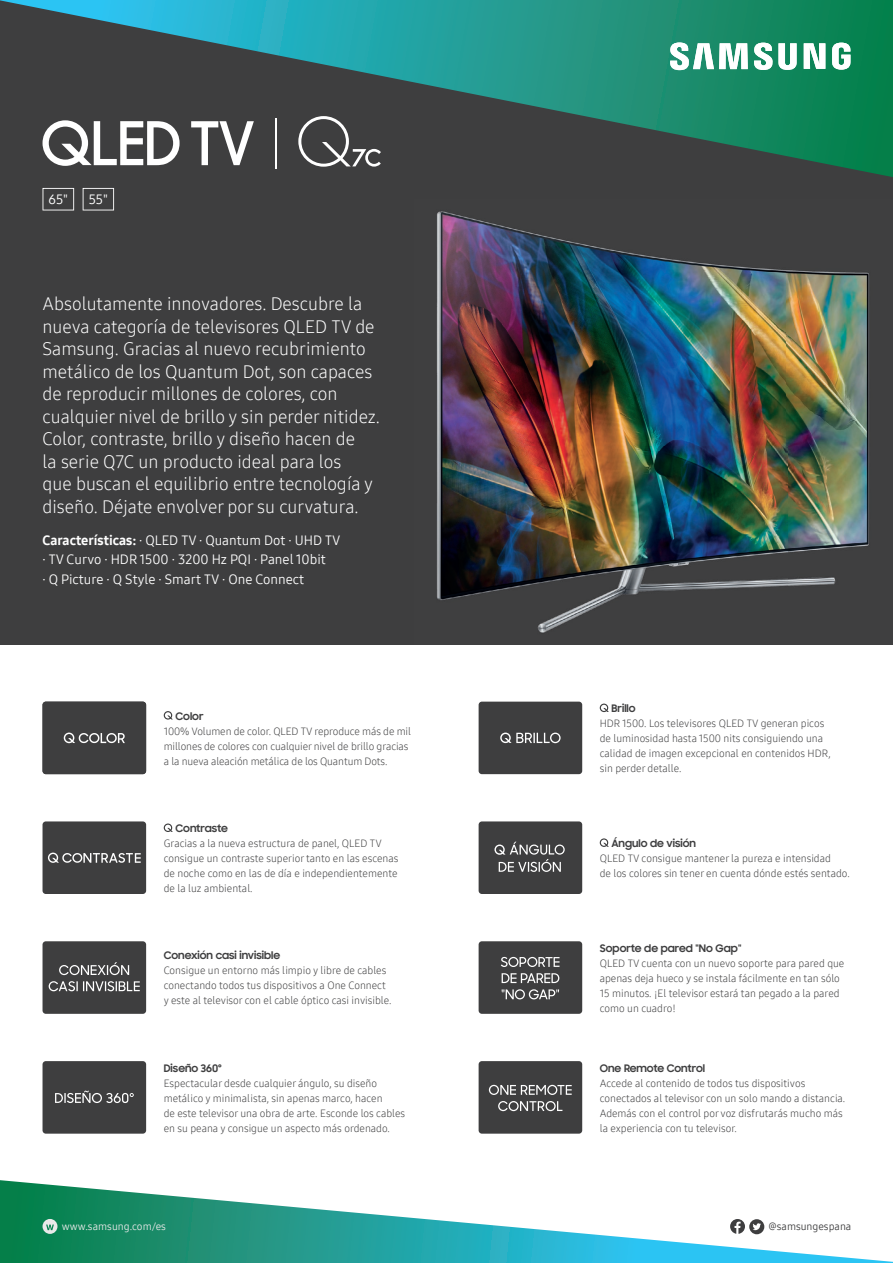
<style>
.page{position:relative;width:893px;height:1263px;background:#fff}
.page>*{position:absolute;margin:0;border:0;box-sizing:border-box;transform-origin:0 0}
.t1{font:18px/22.5px "Samsung One 300";color:#fff}
.t2{font:13.5px/19.5px "Samsung One 400";color:#fff}
.t3{font:13.5px "Samsung One 450";color:#fff}
.t4{font:10.5px/15px "Samsung One 300";color:#3e3e3f}
.t5{font:700 10.5px "Samsung Sharp Sans";color:#3e3e3f}
.t6{font:10.5px "Samsung One 400";color:#e9e9e9}
.t7{font:10.5px "Samsung One 400";color:#3e3e3f}
.s1{font-family:"Samsung One 800"}
</style>
<div class="page">
<div style="left:0;top:0;width:893px;height:644px;background:#3e3e3f"></div>
<svg style="left:0;top:0;width:893px;height:177px"></svg>
<hr style="left:275px;top:118px;width:2px;height:50px;background:#fff">
<svg style="left:191px;top:121px;width:63px;height:44px"></svg>
<svg style="left:43px;top:120px;width:137px;height:46px"></svg>
<div style="left:479px;top:941px;width:103px;height:73px;background:#3e3e3f;border-radius:3px"></div>
<div style="left:479px;top:1061px;width:103px;height:73px;background:#3e3e3f;border-radius:3px"></div>
<div style="left:43px;top:941px;width:103px;height:73px;background:#3e3e3f;border-radius:3px"></div>
<div style="left:43px;top:1061px;width:103px;height:73px;background:#3e3e3f;border-radius:3px"></div>
<svg style="left:502px;top:989px;width:57px;height:10px"></svg>
<svg style="left:502px;top:973px;width:57px;height:10px"></svg>
<svg style="left:501px;top:957px;width:58px;height:10px"></svg>
<svg style="left:49px;top:981px;width:91px;height:10px"></svg>
<svg style="left:59px;top:962px;width:70px;height:13px"></svg>
<svg style="left:498px;top:1101px;width:64px;height:10px"></svg>
<svg style="left:489px;top:1085px;width:83px;height:10px"></svg>
<svg style="left:55px;top:1090px;width:79px;height:13px"></svg>
<svg style="left:164px;top:823px;width:9px;height:9px"></svg>
<div style="left:43px;top:821px;width:103px;height:73px;background:#3e3e3f;border-radius:3px"></div>
<svg style="left:48px;top:852px;width:93px;height:11px"></svg>
<svg style="left:600px;top:838px;width:9px;height:9px"></svg>
<div style="left:479px;top:821px;width:103px;height:73px;background:#3e3e3f;border-radius:3px"></div>
<svg style="left:494px;top:842px;width:71px;height:30px"></svg>
<svg style="left:164px;top:711px;width:9px;height:9px"></svg>
<svg style="left:600px;top:704px;width:9px;height:8px"></svg>
<div style="left:479px;top:702px;width:103px;height:72px;background:#3e3e3f;border-radius:3px"></div>
<svg style="left:500px;top:732px;width:61px;height:11px"></svg>
<div style="left:43px;top:702px;width:103px;height:72px;background:#3e3e3f;border-radius:3px"></div>
<svg style="left:64px;top:732px;width:61px;height:11px"></svg>
<svg style="left:0;top:1180px;width:893px;height:83px"></svg>
<svg style="left:43px;top:1219px;width:14px;height:15px"></svg>
<svg style="left:730px;top:1219px;width:34px;height:15px"></svg>
<svg style="left:670px;top:43px;width:180px;height:27px;background:#9cccbc"></svg>
<img style="left:414px;top:211px;width:479px;height:434px">
<svg style="left:83px;top:188px;width:31px;height:22px"></svg>
<svg style="left:43px;top:188px;width:31px;height:22px"></svg>
<svg style="left:298px;top:116px;width:83px;height:51px"></svg>
<p class="t3" style="left:49px;top:191px;width:21px">65"</p>
<p class="t3" style="left:89px;top:191px;width:21px">55"</p>
<p class="t1" style="left:43px;top:293px;width:339px">Absolutamente innovadores. Descubre la nueva categoría de televisores QLED TV de Samsung. Gracias al nuevo recubrimiento metálico de los Quantum Dot, son capaces de reproducir millones de colores, con cualquier nivel de brillo y sin perder nitidez.<br>Color, contraste, brillo y diseño hacen de<br>la serie Q7C un producto ideal para los<br>que buscan el equilibrio entre tecnología y diseño. Déjate envolver por su curvatura.</p>
<p class="t2" style="left:43px;top:530px;width:299px"><span class="s1">Características:</span> · QLED TV · Quantum Dot · UHD TV · TV Curvo · HDR 1500 · 3200 Hz PQI · Panel 10bit<br>· Q Picture · Q Style · Smart TV · One Connect</p>
<p class="t5" style="left:175px;top:708px;width:30px">Color</p>
<p class="t4" style="left:164px;top:723px;width:249px">100% Volumen de color. QLED TV reproduce más de mil millones de colores con cualquier nivel de brillo gracias a la nueva aleación metálica de los Quantum Dots.</p>
<p class="t5" style="left:611px;top:700px;width:26px">Brillo</p>
<p class="t4" style="left:600px;top:716px;width:232px">HDR 1500. Los televisores QLED TV generan picos de luminosidad hasta 1500 nits consiguiendo una calidad de imagen excepcional en contenidos HDR, sin perder detalle.</p>
<p class="t5" style="left:175px;top:820px;width:54px">Contraste</p>
<p class="t4" style="left:164px;top:836px;width:236px">Gracias a la nueva estructura de panel, QLED TV consigue un contraste superior tanto en las escenas de noche como en las de día e independientemente de la luz ambiental.</p>
<p class="t5" style="left:611px;top:835px;width:86px">Ángulo de visión</p>
<p class="t4" style="left:600px;top:851px;width:252px">QLED TV consigue mantener la pureza e intensidad<br>de los colores sin tener en cuenta dónde estés sentado.</p>
<p class="t5" style="left:164px;top:948px;width:118px">Conexión casi invisible</p>
<p class="t4" style="left:164px;top:963px;width:229px">Consigue un entorno más limpio y libre de cables conectando todos tus dispositivos a One Connect y este al televisor con el cable óptico casi invisible.</p>
<p class="t5" style="left:164px;top:1060px;width:60px">Diseño 360º</p>
<p class="t4" style="left:164px;top:1075px;width:243px">Espectacular desde cualquier ángulo, su diseño metálico y minimalista, sin apenas marco, hacen<br>de este televisor una obra de arte. Esconde los cables en su peana y consigue un aspecto más ordenado.</p>
<p class="t5" style="left:600px;top:940px;width:143px">Soporte de pared "No Gap"</p>
<p class="t4" style="left:600px;top:955px;width:246px">QLED TV cuenta con un nuevo soporte para pared que apenas deja hueco y se instala fácilmente en tan sólo 15 minutos. ¡El televisor estará tan pegado a la pared como un cuadro!</p>
<p class="t5" style="left:600px;top:1060px;width:107px">One Remote Control</p>
<p class="t4" style="left:600px;top:1075px;width:247px">Accede al contenido de todos tus dispositivos conectados al televisor con un solo mando a distancia.<br>Además con el control por voz disfrutarás mucho más la experiencia con tu televisor.</p>
<p class="t6" style="left:62px;top:1219px;width:106px">www.samsung.com/es</p>
<p class="t7" style="left:769px;top:1219px;width:84px">@samsungespana</p>
</div>
